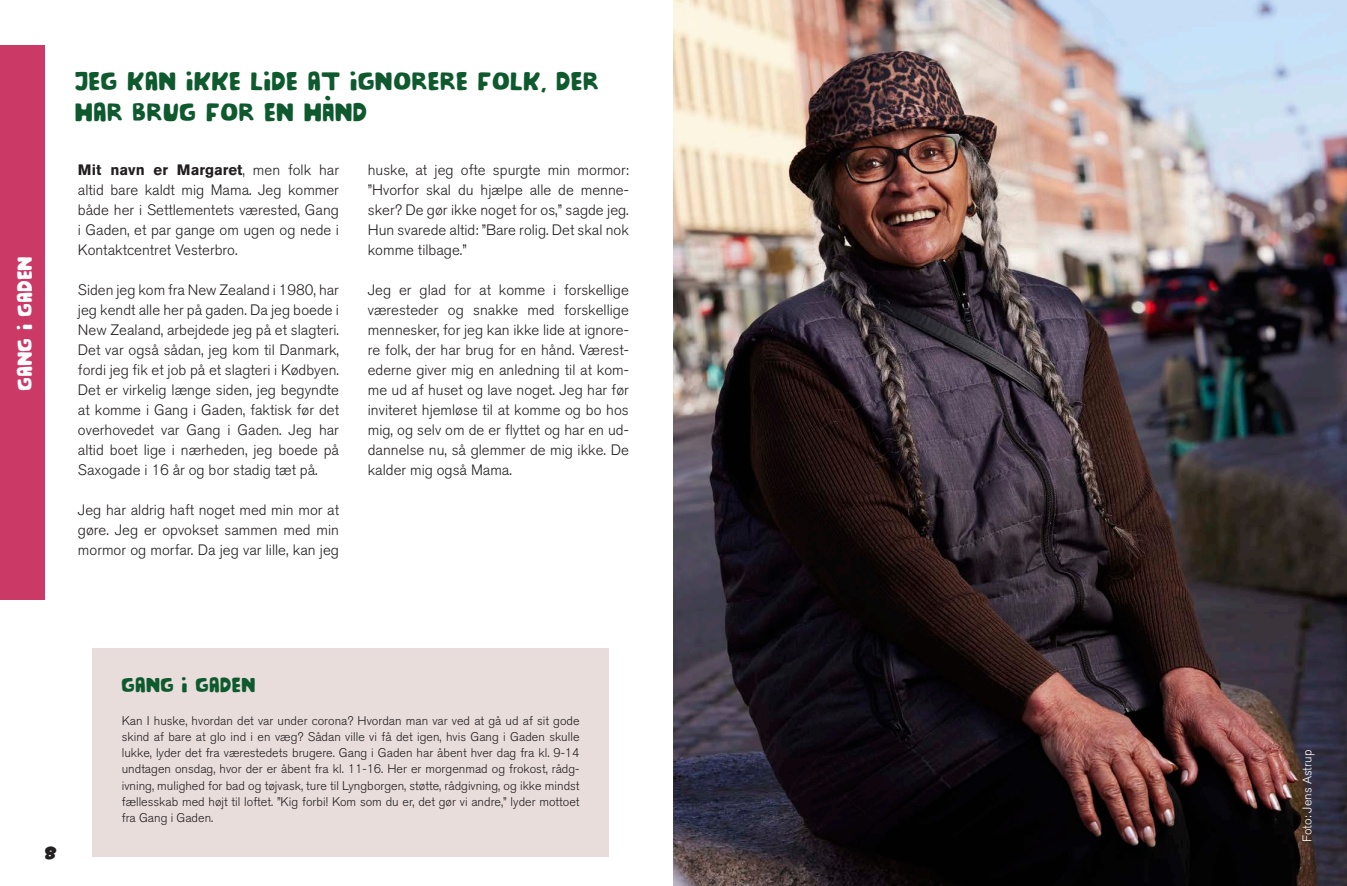
<style>
.page{position:relative;width:1347px;height:886px;background:#fff}
.page>*{position:absolute;margin:0;border:0;box-sizing:border-box;transform-origin:0 0}
.t1{font:31.25px/31.2px "Saxogade 2023";color:#0e5a2e}
.t2{font:25px "Saxogade 2023";letter-spacing:-.005em;color:#fff}
.t3{font:25px "Saxogade 2023";color:#0e5a2e}
.t4{font:21.25px "Saxogade 2023";color:#231f20}
.t5{font:300 15px/20px "Akzidenz Grotesk BE";color:#231f20;text-align:justify}
.t6{font:300 12.5px/16.2px "Akzidenz Grotesk BE";color:#231f20;text-align:justify}
.t7{font:300 12.5px "Akzidenz Grotesk BE";color:#fff}
.s1{font-weight:700}
</style>
<div class="page">
<div style="left:0;top:46px;width:44px;height:554px;background:#cb3a66"></div>
<img style="left:673px;top:0;width:673px;height:886px">
<div style="left:92px;top:648px;width:516px;height:209px;background:#e9dddc"></div>
<p class="t2" style="left:12px;top:390px;width:136px;rotate:-90deg">GANG I GADEN</p>
<p class="t1" style="left:76px;top:64px;width:526px">JEG KAN IKKE LIDE AT IGNORERE FOLK, DER<br>HAR BRUG FOR EN HÅND</p>
<p class="t5" style="left:78px;top:160px;width:262px"><span class="s1">Mit navn er Margaret</span>, men folk har altid bare kaldt mig Mama. Jeg kommer både her i Settlementets værested, Gang i Gaden, et par gange om ugen og nede i Kontaktcentret Vesterbro.</p>
<p class="t5" style="left:78px;top:280px;width:263px">Siden jeg kom fra New Zealand i 1980, har jeg kendt alle her på gaden. Da jeg boede i New Zealand, arbejdede jeg på et slagteri.<br>Det var også sådan, jeg kom til Danmark, fordi jeg fik et job på et slagteri i Kødbyen.<br>Det er virkelig længe siden, jeg begyndte at komme i Gang i Gaden, faktisk før det overhovedet var Gang i Gaden. Jeg har altid boet lige i nærheden, jeg boede på Saxogade i 16 år og bor stadig tæt på.</p>
<p class="t5" style="left:78px;top:500px;width:262px">Jeg har aldrig haft noget med min mor at gøre. Jeg er opvokset sammen med min mormor og morfar. Da jeg var lille, kan jeg</p>
<p class="t5" style="left:368px;top:160px;width:262px">huske, at jeg ofte spurgte min mormor: ”Hvorfor skal du hjælpe alle de menne&shy;sker? De gør ikke noget for os,” sagde jeg.<br>Hun svarede altid: ”Bare rolig. Det skal nok komme tilbage.”</p>
<p class="t5" style="left:368px;top:280px;width:262px">Jeg er glad for at komme i forskellige væresteder og snakke med forskellige mennesker, for jeg kan ikke lide at ignore&shy;re folk, der har brug for en hånd. Værest&shy;ederne giver mig en anledning til at kom&shy;me ud af huset og lave noget. Jeg har før inviteret hjemløse til at komme og bo hos mig, og selv om de er flyttet og har en ud&shy;dannelse nu, så glemmer de mig ikke. De kalder mig også Mama.</p>
<h3 class="t4" style="left:45px;top:841px;width:14px">8</h3>
<p class="t3" style="left:122px;top:671px;width:136px">GANG I GADEN</p>
<p class="t6" style="left:122px;top:712px;width:459px">Kan I huske, hvordan det var under corona? Hvordan man var ved at gå ud af sit gode skind af bare at glo ind i en væg? Sådan ville vi få det igen, hvis Gang i Gaden skulle lukke, lyder det fra værestedets brugere. Gang i Gaden har åbent hver dag fra kl. 9-14 undtagen onsdag, hvor der er åbent fra kl. 11-16. Her er morgenmad og frokost, rådg&shy;ivning, mulighed for bad og tøjvask, ture til Lyngborgen, støtte, rådgivning, og ikke mindst fællesskab med højt til loftet. ”Kig forbi! Kom som du er, det gør vi andre,” lyder mottoet fra Gang i Gaden.</p>
<p class="t7" style="left:1300px;top:841px;width:93px;rotate:-90deg">Foto: Jens Astrup</p>
</div>
